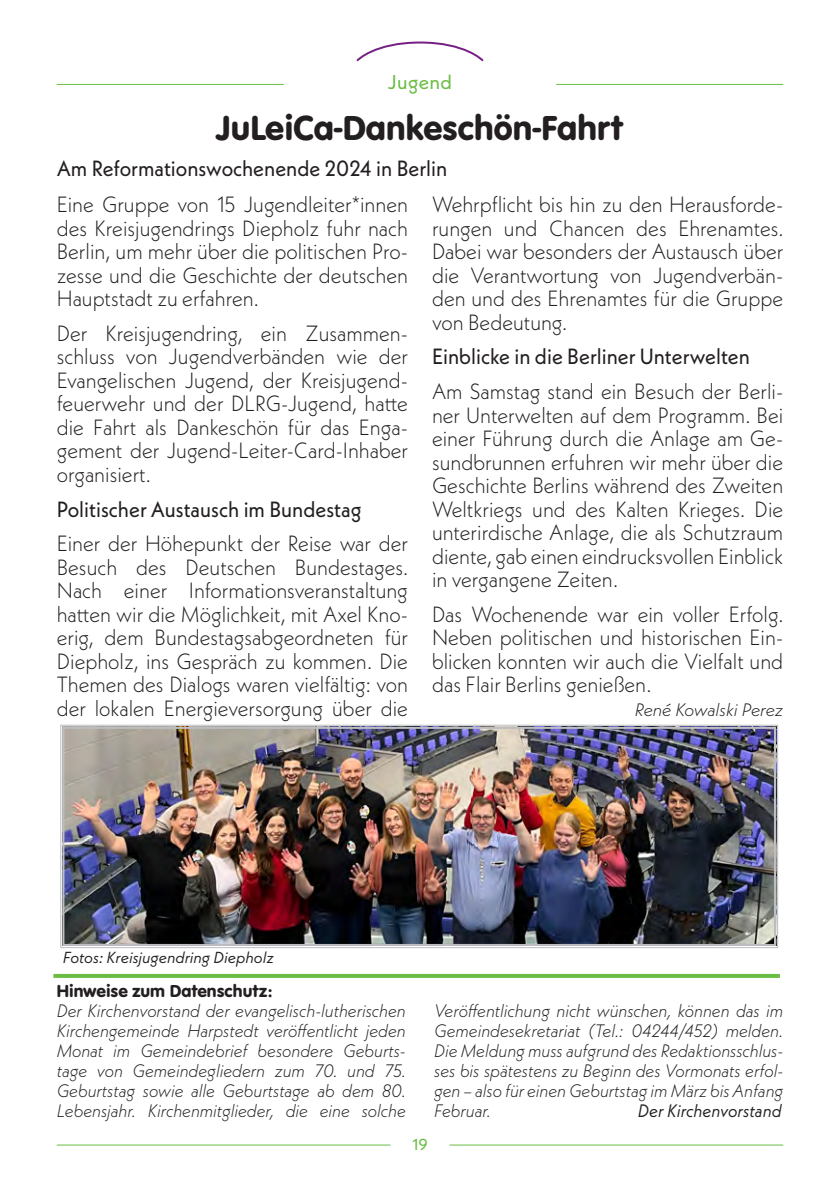
<style>
.page{position:relative;width:840px;height:1191px;background:#fff}
.page>*{position:absolute;margin:0;border:0;box-sizing:border-box;transform-origin:0 0}
.t1{font:36px "VAG Rundschrift D";color:#231f20}
.t2{font:300 22px/23.4px "Neue Kabel";color:#231f20;text-align:justify;scale:.95 1}
.t3{font:22px "Neue Kabel";color:#231f20;scale:.95 1}
.t4{font:20px "Neue Kabel";letter-spacing:.02em;color:#6cbd45}
.t5{font:italic 300 18px/20px "Neue Kabel";color:#231f20;text-align:justify;scale:.95 1}
.t6{font:18px "VAG Rundschrift D";color:#231f20}
.t7{font:italic 18px "Neue Kabel";color:#231f20;scale:.95 1}
.t8{font:italic 300 18px "Neue Kabel";color:#231f20}
.t9{font:italic 16px "Neue Kabel";color:#231f20}
.t10{font:16px "Neue Kabel";color:#6cbd45}
</style>
<div class="page">
<hr style="left:57px;top:1144px;width:333px;height:1px;background:#6cbd45">
<hr style="left:449px;top:1144px;width:333px;height:1px;background:#6cbd45">
<hr style="left:57px;top:84px;width:226px;height:1px;background:#6cbd45">
<hr style="left:556px;top:84px;width:226px;height:1px;background:#6cbd45">
<svg style="left:356px;top:41px;width:128px;height:21px"></svg>
<hr style="left:53px;top:974px;width:726px;height:4px;background:#6cbd45">
<img style="left:60px;top:724px;width:717px;height:224px">
<div style="left:62px;top:727px;width:713px;height:219px;border:2px solid #bcbdc0"></div>
<p class="t4" style="left:387px;top:69px;width:66px">Jugend</p>
<h1 class="t1" style="left:216px;top:106px;width:409px">JuLeiCa-Dankeschön-Fahrt</h1>
<p class="t3" style="left:57px;top:154px;width:412px">Am Reformationswochenende 2024 in Berlin</p>
<p class="t2" style="left:57px;top:193px;width:371px">Eine Gruppe von 15 Jugendleiter*innen des Kreisjugendrings Diepholz fuhr nach Berlin, um mehr über die politischen Pro&shy;zesse und die Geschichte der deutschen Hauptstadt zu erfahren.</p>
<p class="t2" style="left:57px;top:321px;width:371px">Der Kreisjugendring, ein Zusammen&shy;schluss von Jugendverbänden wie der Evangelischen Jugend, der Kreisjugend&shy;feuerwehr und der DLRG-Jugend, hatte die Fahrt als Dankeschön für das Enga&shy;gement der Jugend-Leiter-Card-Inhaber organisiert.</p>
<p class="t3" style="left:57px;top:495px;width:322px">Politischer Austausch im Bundestag</p>
<p class="t2" style="left:57px;top:532px;width:371px">Einer der Höhepunkt der Reise war der Besuch des Deutschen Bundestages.<br>Nach einer Informationsveranstaltung hatten wir die Möglichkeit, mit Axel Kno&shy;erig, dem Bundestagsabgeordneten für Diepholz, ins Gespräch zu kommen. Die Themen des Dialogs waren vielfältig: von der lokalen Energieversorgung über die</p>
<p class="t2" style="left:432px;top:193px;width:371px">Wehrpflicht bis hin zu den Herausforde&shy;rungen und Chancen des Ehrenamtes.<br>Dabei war besonders der Austausch über die Verantwortung von Jugendverbän&shy;den und des Ehrenamtes für die Gruppe von Bedeutung.</p>
<p class="t3" style="left:432px;top:342px;width:336px">Einblicke in die Berliner Unterwelten</p>
<p class="t2" style="left:432px;top:380px;width:371px">Am Samstag stand ein Besuch der Berli&shy;ner Unterwelten auf dem Programm. Bei einer Führung durch die Anlage am Ge&shy;sundbrunnen erfuhren wir mehr über die Geschichte Berlins während des Zweiten Weltkriegs und des Kalten Krieges. Die unterirdische Anlage, die als Schutzraum diente, gab einen eindrucksvollen Einblick in vergangene Zeiten.</p>
<p class="t2" style="left:432px;top:602px;width:371px">Das Wochenende war ein voller Erfolg.<br>Neben politischen und historischen Ein&shy;blicken konnten wir auch die Vielfalt und das Flair Berlins genießen.</p>
<p class="t8" style="left:634px;top:698px;width:150px">René Kowalski Perez</p>
<p class="t9" style="left:63px;top:947px;width:212px">Fotos: Kreisjugendring Diepholz</p>
<p class="t6" style="left:57px;top:980px;width:217px">Hinweise zum Datenschutz:</p>
<p class="t5" style="left:57px;top:1000px;width:369px">Der Kirchenvorstand der evangelisch-lutherischen Kirchengemeinde Harpstedt veröffentlicht jeden Monat im Gemeindebrief besondere Geburts&shy;tage von Gemeindegliedern zum 70. und 75.<br>Geburtstag sowie alle Geburtstage ab dem 80.<br>Lebensjahr. Kirchenmitglieder, die eine solche</p>
<p class="t5" style="left:434px;top:1000px;width:369px">Veröffentlichung nicht wünschen, können das im Gemeindesekretariat (Tel.: 04244/452) melden.<br>Die Meldung muss aufgrund des Redaktionsschlus&shy;ses bis spätestens zu Beginn des Vormonats erfol&shy;gen – also für einen Geburtstag im März bis Anfang Februar.</p>
<p class="t7" style="left:637px;top:1099px;width:153px">Der Kirchenvorstand</p>
<p class="t10" style="left:412px;top:1133px;width:17px">19</p>
</div>
